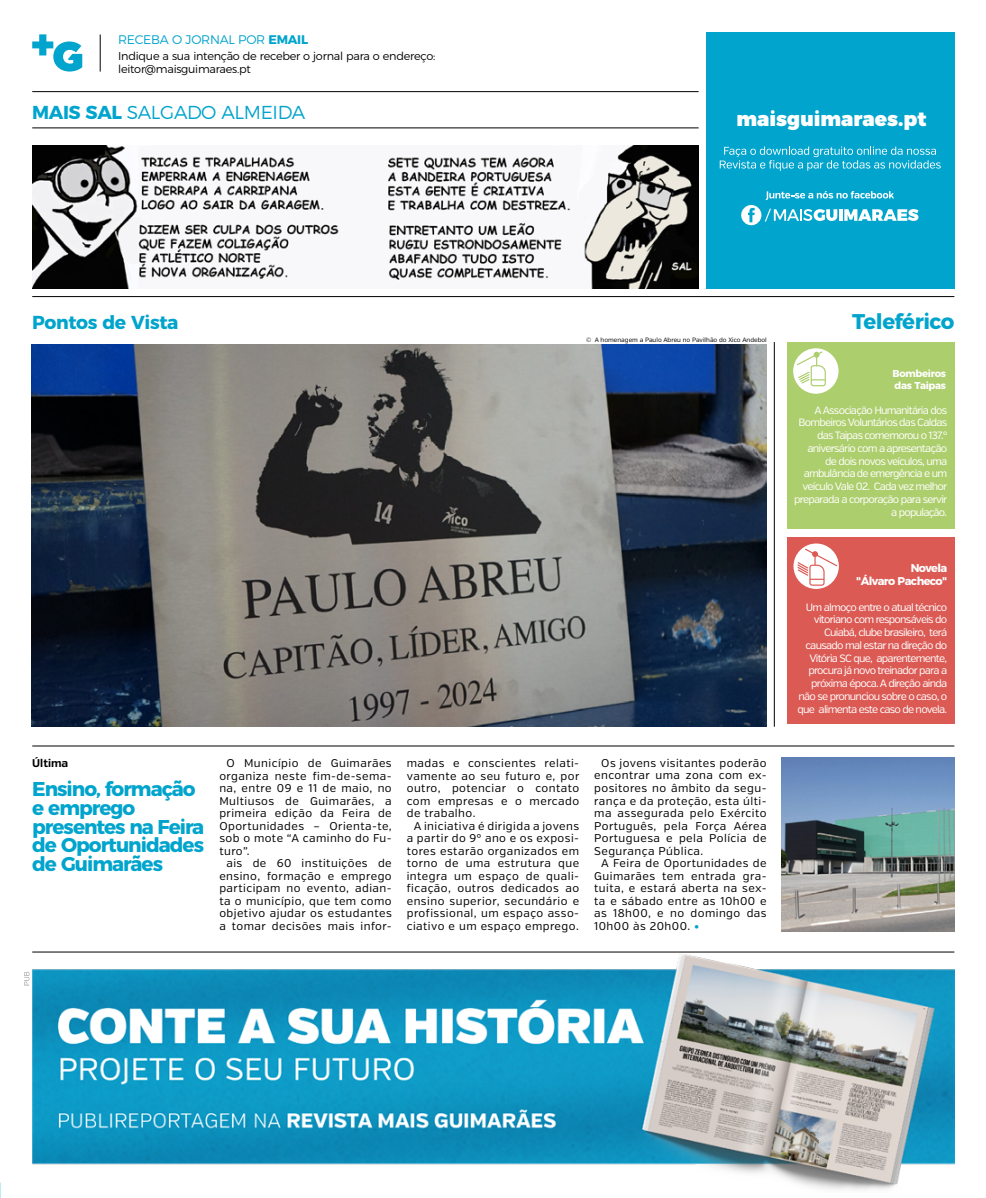
<style>
.page{position:relative;width:986px;height:1198px;background:#fff}
.page>*{position:absolute;margin:0;border:0;box-sizing:border-box;transform-origin:0 0}
.t1{font:700 21.25px "Montserrat";letter-spacing:-.02em;color:#00a4cc}
.t2{font:700 20px/18.8px "Montserrat";letter-spacing:-.05em;color:#00a4cc}
.t3{font:900 20px "Montserrat";color:#fff}
.t4{font:300 18.75px "Montserrat";letter-spacing:-.02em;color:#00a4cc}
.t5{font:700 18.75px "Montserrat";letter-spacing:-.02em;color:#00a4cc}
.t6{font:300 12.5px "Montserrat";letter-spacing:-.02em;color:#00a4cc}
.t7{font:11.25px/12.5px "Verb";letter-spacing:.04em;color:#000;text-align:justify}
.t8{font:300 11.25px/13.5px "Montserrat";letter-spacing:-.02em;color:#000}
.t9{font:700 11.25px/12.5px "Montserrat";letter-spacing:-.05em;color:#fff;text-align:right}
.t10{font:700 11.25px "Verb";color:#000}
.t11{font:10.62px/12.8px "Verb";letter-spacing:-.07em;color:#fff;text-align:right}
.t12{font:700 10px/12px "Montserrat";letter-spacing:-.03em;color:#fff}
.t13{font:6.25px "Verb";color:#000}
.s1{font-weight:700}
.s2{font-weight:700;color:#00a4cc}
</style>
<div class="page">
<img style="left:32px;top:145px;width:666px;height:144px">
<hr style="left:32px;top:296px;width:921px;height:1px;background:#000">
<hr style="left:32px;top:128px;width:666px;height:1px;background:#000">
<hr style="left:32px;top:91px;width:666px;height:1px;background:#000">
<svg style="left:32px;top:34px;width:50px;height:38px"></svg>
<hr style="left:100px;top:34px;width:1px;height:38px;background:#000">
<div style="left:705px;top:32px;width:248px;height:257px;background:#00a4cc"></div>
<svg style="left:719px;top:146px;width:221px;height:25px"></svg>
<svg style="left:741px;top:191px;width:177px;height:34px"></svg>
<img style="left:32px;top:345px;width:734px;height:381px">
<hr style="left:32px;top:745px;width:921px;height:1px;background:#000">
<hr style="left:773px;top:342px;width:1px;height:384px;background:#000">
<div style="left:786px;top:342px;width:167px;height:186px;background:#adce6d"></div>
<svg style="left:793px;top:348px;width:45px;height:46px"></svg>
<div style="left:786px;top:537px;width:167px;height:187px;background:#db5a54"></div>
<svg style="left:793px;top:543px;width:45px;height:46px"></svg>
<svg style="left:24px;top:971px;width:5px;height:14px"></svg>
<img style="left:32px;top:951px;width:921px;height:239px">
<img style="left:781px;top:758px;width:172px;height:173px">
<p class="t6" style="left:118px;top:30px;width:191px">RECEBA O JORNAL POR <span class="s1">EMAIL</span></p>
<p class="t8" style="left:118px;top:48px;width:318px">Indique a sua intenção de receber o jornal para o endereço: leitor@maisguimaraes.pt</p>
<h3 class="t4" style="left:32px;top:97px;width:274px"><span class="s1">MAIS SAL</span> SALGADO ALMEIDA</h3>
<h2 class="t3" style="left:736px;top:102px;width:191px">maisguimaraes.pt</h2>
<h3 class="t5" style="left:32px;top:306px;width:148px">Pontos de Vista</h3>
<h1 class="t1" style="left:851px;top:303px;width:104px">Teleférico</h1>
<p class="t13" style="left:586px;top:336px;width:182px">© A homenagem a Paulo Abreu no Pavilhão do Xico Andebol</p>
<p class="t10" style="left:32px;top:756px;width:38px">Última</p>
<h2 class="t2" style="left:32px;top:778px;width:173px">Ensino, formação e emprego presentes na Feira de Oportunidades de Guimarães</h2>
<p class="t7" style="left:219px;top:757px;width:174px;text-indent:7px">O Município de Guimarães organiza neste fim-de-sema&shy;na, entre 09 e 11 de maio, no Multiusos de Guimarães, a primeira edição da Feira de Oportunidades – Orienta-te, sob o mote “A caminho do Fu&shy;turo”.</p>
<p class="t7" style="left:219px;top:857px;width:174px;text-indent:7px">ais de 60 instituições de ensino, formação e emprego participam no evento, adian&shy;ta o município, que tem como objetivo ajudar os estudantes a tomar decisões mais infor-</p>
<p class="t7" style="left:406px;top:757px;width:174px">madas e conscientes relati&shy;vamente ao seu futuro e, por outro, potenciar o contato com empresas e o mercado de trabalho.</p>
<p class="t7" style="left:406px;top:819px;width:174px;text-indent:7px">A iniciativa é dirigida a jovens a partir do 9º ano e os exposi&shy;tores estarão organizados em torno de uma estrutura que integra um espaço de quali&shy;ficação, outros dedicados ao ensino superior, secundário e profissional, um espaço asso&shy;ciativo e um espaço emprego.</p>
<p class="t7" style="left:594px;top:757px;width:174px;text-indent:7px">Os jovens visitantes poderão encontrar uma zona com ex&shy;positores no âmbito da segu&shy;rança e da proteção, esta últi&shy;ma assegurada pelo Exército Português, pela Força Aérea Portuguesa e pela Polícia de Segurança Pública.</p>
<p class="t7" style="left:594px;top:857px;width:174px;text-indent:7px">A Feira de Oportunidades de Guimarães tem entrada gra&shy;tuita, e estará aberta na sex&shy;ta e sábado entre as 10h00 e as 18h00, e no domingo das 10h00 às 20h00. <span class="s2">•</span></p>
<p class="t12" style="left:892px;top:367px;width:55px">Bombeiros das Taipas</p>
<p class="t11" style="left:793px;top:404px;width:155px">A Associação Humanitária dos<br>Bombeiros Voluntários das Caldas das Taipas comemorou o 137.º aniversário com a apresentação de dois novos veículos, uma ambulância de emergência e um veículo Vale 02. Cada vez melhor preparada a corporação para servir a população.</p>
<p class="t9" style="left:855px;top:561px;width:92px">Novela<br>"Álvaro Pacheco"</p>
<p class="t11" style="left:797px;top:601px;width:151px">Um almoço entre o atual técnico vitoriano com responsáveis do<br>Cuiabá, clube brasileiro, terá causado mal estar na direção do<br>Vitória SC que, aparentemente, procura já novo treinador para a próxima época. A direção ainda não se pronunciou sobre o caso, o que alimenta este caso de novela.</p>
</div>
